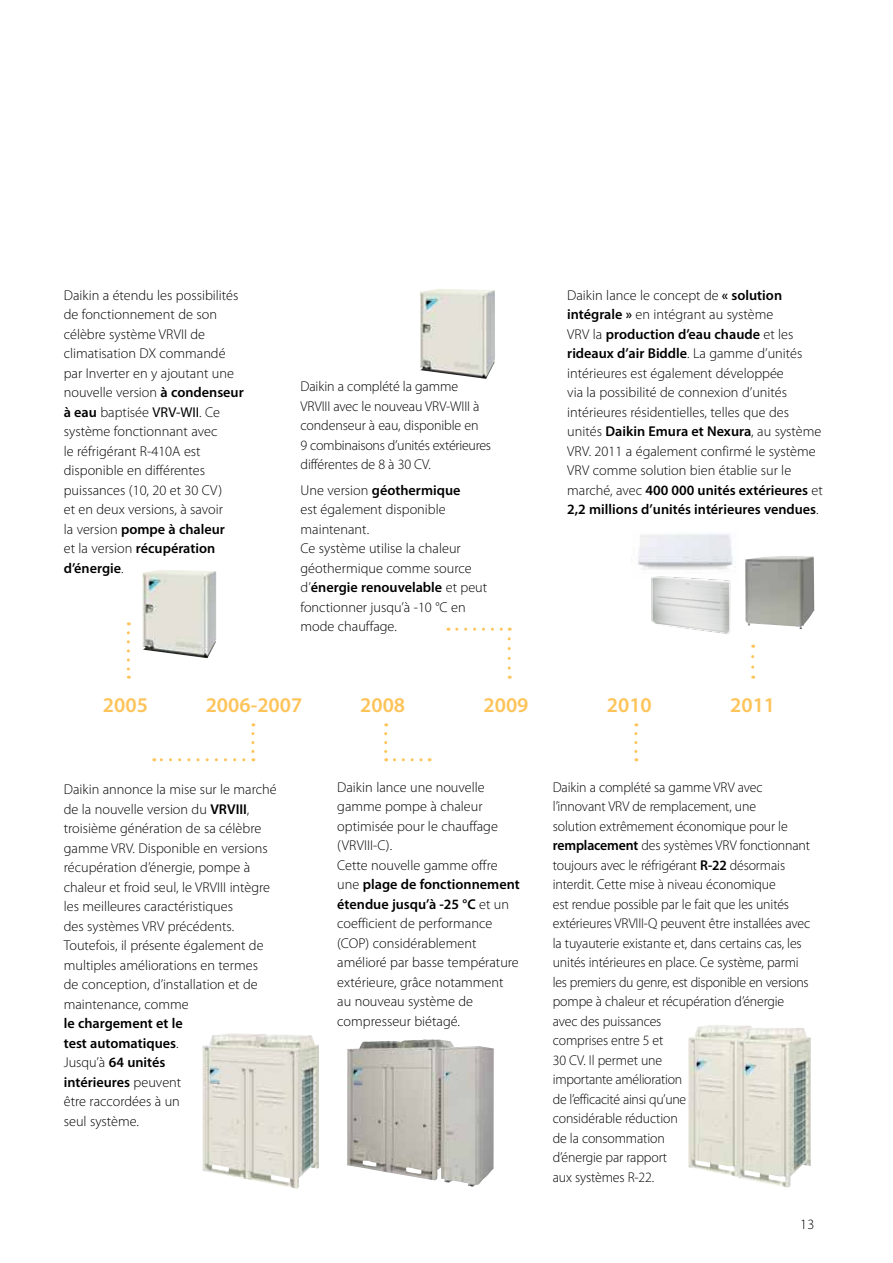
<style>
.page{position:relative;width:893px;height:1263px;background:#fff}
.page>*{position:absolute;margin:0;border:0;box-sizing:border-box;transform-origin:0 0}
.t1{font:600 21px "Myriad Pro";color:#fec45a}
.t2{font:300 14.25px/19.5px "Myriad Pro";color:#000}
.t3{font:600 14.25px/19.5px "Myriad Pro";color:#000}
.s1{font-weight:600}
.s2{font-weight:400}
.s3{font-weight:300}
</style>
<div class="page">
<img style="left:688px;top:1025px;width:64px;height:152px">
<img style="left:738px;top:1028px;width:73px;height:160px">
<svg style="left:251px;top:734px;width:3px;height:27px"></svg>
<svg style="left:154px;top:758px;width:90px;height:3px"></svg>
<svg style="left:634px;top:734px;width:3px;height:27px"></svg>
<svg style="left:384px;top:734px;width:3px;height:27px"></svg>
<svg style="left:394px;top:758px;width:36px;height:3px"></svg>
<svg style="left:457px;top:628px;width:53px;height:3px"></svg>
<svg style="left:508px;top:639px;width:3px;height:40px"></svg>
<svg style="left:127px;top:633px;width:3px;height:46px"></svg>
<svg style="left:751px;top:656px;width:3px;height:23px"></svg>
<img style="left:143px;top:570px;width:73px;height:88px">
<img style="left:420px;top:289px;width:75px;height:90px">
<img style="left:202px;top:1033px;width:117px;height:156px">
<img style="left:347px;top:1039px;width:147px;height:148px">
<img style="left:638px;top:534px;width:95px;height:36px">
<img style="left:651px;top:576px;width:80px;height:58px">
<img style="left:745px;top:556px;width:69px;height:73px">
<p class="t2" style="left:64px;top:285px;width:182px">Daikin a étendu les possibilités de fonctionnement de son célèbre système VRVII de climatisation DX commandé par Inverter en y ajoutant une nouvelle version <span class="s1">à condenseur à eau</span> baptisée <span class="s2">VRV-WII</span>. Ce système fonctionnant avec<br>le réfrigérant R-410A est disponible en différentes puissances (10, 20 et 30 CV)<br>et en deux versions, à savoir<br>la version <span class="s1">pompe à chaleur<br></span>et la version <span class="s1">récupération d’énergie</span>.</p>
<p class="t2" style="left:301px;top:376px;width:192px">Daikin a complété la gamme<br>VRVIII avec le nouveau VRV-WIII à condenseur à eau, disponible en<br>9 combinaisons d’unités extérieures différentes de 8 à 30 CV.</p>
<p class="t2" style="left:301px;top:480px;width:188px">Une version <span class="s1">géothermique<br></span>est également disponible maintenant.<br>Ce système utilise la chaleur géothermique comme source d’<span class="s1">énergie renouvelable</span> et peut fonctionner jusqu’à -10 °C en mode chauffage.</p>
<p class="t2" style="left:567px;top:285px;width:257px">Daikin lance le concept de <span class="s1">« solution intégrale »</span> en intégrant au système<br>VRV la <span class="s1">production d’eau chaude</span> et les <span class="s1">rideaux d’air Biddle</span>. La gamme d’unités intérieures est également développée<br>via la possibilité de connexion d’unités intérieures résidentielles, telles que des unités <span class="s1">Daikin Emura et Nexura</span>, au système VRV. 2011 a également confirmé le système VRV comme solution bien établie sur le marché, avec <span class="s1">400 000 unités extérieures</span> et <span class="s1">2,2 millions d’unités intérieures vendues</span>.</p>
<h1 class="t1" style="left:103px;top:692px;width:47px">2005</h1>
<h1 class="t1" style="left:206px;top:692px;width:98px">2006-2007</h1>
<h1 class="t1" style="left:360px;top:692px;width:47px">2008</h1>
<h1 class="t1" style="left:483px;top:692px;width:47px">2009</h1>
<h1 class="t1" style="left:607px;top:692px;width:47px">2010</h1>
<h1 class="t1" style="left:730px;top:692px;width:47px">2011</h1>
<p class="t2" style="left:64px;top:780px;width:214px">Daikin annonce la mise sur le marché de la nouvelle version du <span class="s1">VRVIII</span>, troisième génération de sa célèbre gamme VRV. Disponible en versions récupération d’énergie, pompe à chaleur et froid seul, le VRVIII intègre les meilleures caractéristiques<br>des systèmes VRV précédents.<br>Toutefois, il présente également de multiples améliorations en termes<br>de conception, d’installation et de maintenance, comme</p>
<p class="t3" style="left:64px;top:1013px;width:120px">le chargement et le test automatiques<span class="s3">.<br>Jusqu’à</span> 64 unités intérieures <span class="s3">peuvent être raccordées à un seul système.</span></p>
<p class="t2" style="left:337px;top:777px;width:184px">Daikin lance une nouvelle gamme pompe à chaleur optimisée pour le chauffage (VRVIII-C).<br>Cette nouvelle gamme offre une <span class="s1">plage de fonctionnement étendue jusqu’à -25 °C</span> et un coefficient de performance (COP) considérablement amélioré par basse température extérieure, grâce notamment au nouveau système de compresseur biétagé.</p>
<p class="t2" style="left:553px;top:777px;width:259px">Daikin a complété sa gamme VRV avec l’innovant VRV de remplacement, une<br>solution extrêmement économique pour le <span class="s1">remplacement</span> des systèmes VRV fonctionnant toujours avec le réfrigérant <span class="s1">R-22</span> désormais interdit. Cette mise à niveau économique<br>est rendue possible par le fait que les unités extérieures VRVIII-Q peuvent être installées avec la tuyauterie existante et, dans certains cas, les unités intérieures en place. Ce système, parmi les premiers du genre, est disponible en versions pompe à chaleur et récupération d’énergie avec des puissances<br>comprises entre 5 et<br>30 CV. Il permet une<br>importante amélioration<br>de l’efficacité ainsi qu’une<br>considérable réduction<br>de la consommation<br>d’énergie par rapport<br>aux systèmes R-22.</p>
<p class="t2" style="left:800px;top:1214px;width:16px">13</p>
</div>
